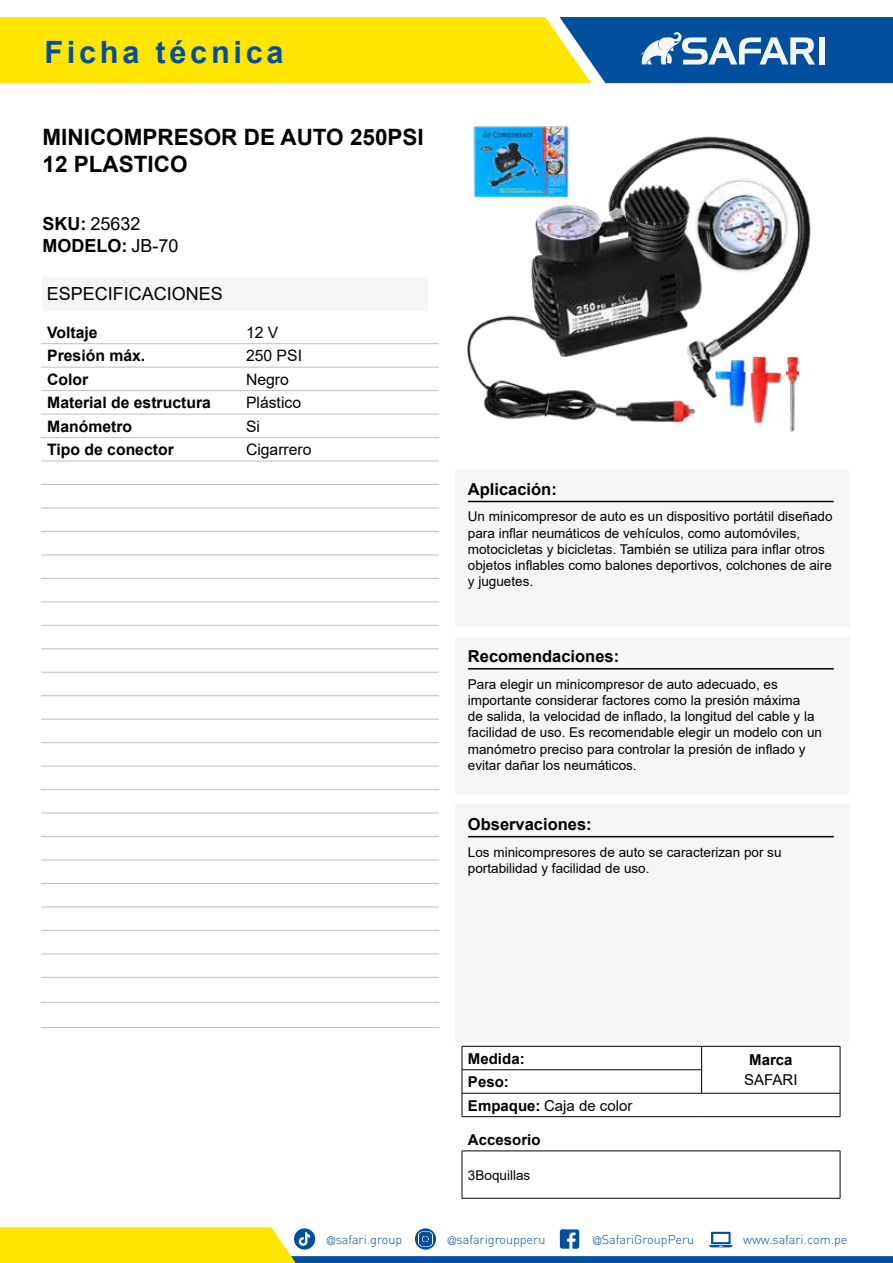
<style>
.page{position:relative;width:893px;height:1263px;background:#fff}
.page>*{position:absolute;margin:0;border:0;box-sizing:border-box;transform-origin:0 0}
.t1{font:700 30.75px "Arial";letter-spacing:.12em;color:#02509d}
.t2{font:700 22.5px/27px "Arial";color:#000}
.t3{font:700 18px/21.9px "Arial";color:#000}
.t4{font:18px "Arial";color:#000}
.t5{font:700 16.5px "Arial";color:#000}
.t6{font:700 15.75px "Arial";color:#000}
.t7{font:15.75px "Arial";color:#000}
.t8{font:700 15px "Arial";color:#000}
.t9{font:15px "Arial";color:#000}
.t10{font:13.5px/16.2px "Arial";color:#000}
.t11{font:300 12.6px "DIN";color:#02509d}
.s1{font-weight:400}
.s2{font-weight:700}
.s3{font-family:"Helvetica LT Std";font-stretch:condensed;font-size:11.25px}
</style>
<div class="page">
<svg style="left:0;top:1227px;width:893px;height:36px"></svg>
<svg style="left:0;top:17px;width:893px;height:66px"></svg>
<div style="left:819px;top:37px;width:6px;height:27px;background:#f6f6f6"></div>
<div style="left:455px;top:470px;width:395px;height:157px;background:#f6f6f6"></div>
<hr style="left:468px;top:501px;width:366px;height:1px;background:#000">
<div style="left:455px;top:638px;width:395px;height:156px;background:#f6f6f6"></div>
<hr style="left:468px;top:668px;width:366px;height:1px;background:#000">
<div style="left:455px;top:805px;width:395px;height:237px;background:#f6f6f6"></div>
<hr style="left:468px;top:836px;width:366px;height:1px;background:#000">
<hr style="left:462px;top:1151px;width:378px;height:1px;background:#000">
<hr style="left:462px;top:1151px;width:1px;height:47px;background:#000">
<hr style="left:840px;top:1151px;width:1px;height:47px;background:#000">
<hr style="left:462px;top:1198px;width:378px;height:1px;background:#000">
<hr style="left:41px;top:343px;width:199px;height:1px;background:#bfbfbf">
<hr style="left:240px;top:343px;width:199px;height:1px;background:#bfbfbf">
<hr style="left:41px;top:1027px;width:199px;height:1px;background:#bfbfbf">
<hr style="left:240px;top:1027px;width:199px;height:1px;background:#bfbfbf">
<hr style="left:41px;top:367px;width:199px;height:1px;background:#bfbfbf">
<hr style="left:240px;top:367px;width:199px;height:1px;background:#bfbfbf">
<hr style="left:41px;top:390px;width:199px;height:1px;background:#bfbfbf">
<hr style="left:240px;top:390px;width:199px;height:1px;background:#bfbfbf">
<hr style="left:41px;top:414px;width:199px;height:1px;background:#bfbfbf">
<hr style="left:240px;top:414px;width:199px;height:1px;background:#bfbfbf">
<hr style="left:41px;top:437px;width:199px;height:1px;background:#bfbfbf">
<hr style="left:240px;top:437px;width:199px;height:1px;background:#bfbfbf">
<hr style="left:41px;top:461px;width:199px;height:1px;background:#bfbfbf">
<hr style="left:240px;top:461px;width:199px;height:1px;background:#bfbfbf">
<hr style="left:41px;top:484px;width:199px;height:1px;background:#bfbfbf">
<hr style="left:240px;top:484px;width:199px;height:1px;background:#bfbfbf">
<hr style="left:41px;top:508px;width:199px;height:1px;background:#bfbfbf">
<hr style="left:240px;top:508px;width:199px;height:1px;background:#bfbfbf">
<hr style="left:41px;top:531px;width:199px;height:1px;background:#bfbfbf">
<hr style="left:240px;top:531px;width:199px;height:1px;background:#bfbfbf">
<hr style="left:41px;top:555px;width:199px;height:1px;background:#bfbfbf">
<hr style="left:240px;top:555px;width:199px;height:1px;background:#bfbfbf">
<hr style="left:41px;top:578px;width:199px;height:1px;background:#bfbfbf">
<hr style="left:240px;top:578px;width:199px;height:1px;background:#bfbfbf">
<hr style="left:41px;top:602px;width:199px;height:1px;background:#bfbfbf">
<hr style="left:240px;top:602px;width:199px;height:1px;background:#bfbfbf">
<hr style="left:41px;top:625px;width:199px;height:1px;background:#bfbfbf">
<hr style="left:240px;top:625px;width:199px;height:1px;background:#bfbfbf">
<hr style="left:41px;top:648px;width:199px;height:1px;background:#bfbfbf">
<hr style="left:240px;top:648px;width:199px;height:1px;background:#bfbfbf">
<hr style="left:41px;top:672px;width:199px;height:1px;background:#bfbfbf">
<hr style="left:240px;top:672px;width:199px;height:1px;background:#bfbfbf">
<hr style="left:41px;top:695px;width:199px;height:1px;background:#bfbfbf">
<hr style="left:240px;top:695px;width:199px;height:1px;background:#bfbfbf">
<hr style="left:41px;top:719px;width:199px;height:1px;background:#bfbfbf">
<hr style="left:240px;top:719px;width:199px;height:1px;background:#bfbfbf">
<hr style="left:41px;top:742px;width:199px;height:1px;background:#bfbfbf">
<hr style="left:240px;top:742px;width:199px;height:1px;background:#bfbfbf">
<hr style="left:41px;top:766px;width:199px;height:1px;background:#bfbfbf">
<hr style="left:240px;top:766px;width:199px;height:1px;background:#bfbfbf">
<hr style="left:41px;top:789px;width:199px;height:1px;background:#bfbfbf">
<hr style="left:240px;top:789px;width:199px;height:1px;background:#bfbfbf">
<hr style="left:41px;top:813px;width:199px;height:1px;background:#bfbfbf">
<hr style="left:240px;top:813px;width:199px;height:1px;background:#bfbfbf">
<hr style="left:41px;top:836px;width:199px;height:1px;background:#bfbfbf">
<hr style="left:240px;top:836px;width:199px;height:1px;background:#bfbfbf">
<hr style="left:41px;top:860px;width:199px;height:1px;background:#bfbfbf">
<hr style="left:240px;top:860px;width:199px;height:1px;background:#bfbfbf">
<hr style="left:41px;top:883px;width:199px;height:1px;background:#bfbfbf">
<hr style="left:240px;top:883px;width:199px;height:1px;background:#bfbfbf">
<hr style="left:41px;top:907px;width:199px;height:1px;background:#bfbfbf">
<hr style="left:240px;top:907px;width:199px;height:1px;background:#bfbfbf">
<hr style="left:41px;top:930px;width:199px;height:1px;background:#bfbfbf">
<hr style="left:240px;top:930px;width:199px;height:1px;background:#bfbfbf">
<hr style="left:41px;top:954px;width:199px;height:1px;background:#bfbfbf">
<hr style="left:240px;top:954px;width:199px;height:1px;background:#bfbfbf">
<hr style="left:41px;top:977px;width:199px;height:1px;background:#bfbfbf">
<hr style="left:240px;top:977px;width:199px;height:1px;background:#bfbfbf">
<hr style="left:41px;top:1002px;width:199px;height:1px;background:#bfbfbf">
<hr style="left:240px;top:1002px;width:199px;height:1px;background:#bfbfbf">
<img style="left:467px;top:126px;width:344px;height:306px">
<div style="left:43px;top:277px;width:385px;height:33px;background:#f6f6f6"></div>
<hr style="left:462px;top:1069px;width:239px;height:1px;background:#000">
<hr style="left:462px;top:1093px;width:240px;height:1px;background:#000">
<hr style="left:702px;top:1093px;width:138px;height:1px;background:#000">
<hr style="left:462px;top:1046px;width:240px;height:1px;background:#000">
<hr style="left:702px;top:1046px;width:138px;height:1px;background:#000">
<svg style="left:701px;top:1046px;width:1px;height:47px"></svg>
<svg style="left:462px;top:1046px;width:1px;height:70px"></svg>
<svg style="left:840px;top:1046px;width:1px;height:70px"></svg>
<hr style="left:462px;top:1116px;width:240px;height:1px;background:#000">
<hr style="left:702px;top:1116px;width:138px;height:1px;background:#000">
<h1 class="t1" style="left:44px;top:34px;width:241px">Ficha técnica</h1>
<h2 class="t2" style="left:43px;top:126px;width:383px">MINICOMPRESOR DE AUTO 250PSI<br>12 PLASTICO</h2>
<h3 class="t3" style="left:43px;top:213px;width:137px">SKU: <span class="s1">25632<br></span>MODELO: <span class="s1">JB-70</span></h3>
<h3 class="t4" style="left:47px;top:283px;width:178px">ESPECIFICACIONES</h3>
<p class="t6" style="left:47px;top:326px;width:52px">Voltaje</p>
<p class="t7" style="left:246px;top:326px;width:34px">12 V</p>
<p class="t6" style="left:47px;top:350px;width:100px">Presión máx.</p>
<p class="t7" style="left:246px;top:350px;width:58px">250 PSI</p>
<p class="t6" style="left:47px;top:373px;width:43px">Color</p>
<p class="t7" style="left:246px;top:373px;width:44px">Negro</p>
<p class="t6" style="left:47px;top:397px;width:165px">Material de estructura</p>
<p class="t7" style="left:246px;top:397px;width:57px">Plástico</p>
<p class="t6" style="left:47px;top:420px;width:86px">Manómetro</p>
<p class="t7" style="left:246px;top:420px;width:16px">Si</p>
<p class="t6" style="left:47px;top:444px;width:128px">Tipo de conector</p>
<p class="t7" style="left:246px;top:444px;width:67px">Cigarrero</p>
<p class="t5" style="left:468px;top:483px;width:90px">Aplicación:</p>
<p class="t10" style="left:468px;top:510px;width:366px">Un minicompresor de auto es un dispositivo portátil diseñado para inflar neumáticos de vehículos, como automóviles, motocicletas y bicicletas. También se utiliza para inflar otros objetos inflables como balones deportivos, colchones de aire y juguetes.</p>
<p class="t5" style="left:468px;top:650px;width:153px">Recomendaciones:</p>
<p class="t10" style="left:468px;top:676px;width:356px">Para elegir un minicompresor de auto adecuado, es importante considerar factores como la presión máxima<br>de salida, la velocidad de inflado, la longitud del cable y la facilidad de uso. Es recomendable elegir un modelo con un manómetro preciso para controlar la presión de inflado y evitar dañar los neumáticos.</p>
<p class="t5" style="left:468px;top:818px;width:125px">Observaciones:</p>
<p class="t10" style="left:468px;top:845px;width:315px">Los minicompresores de auto se caracterizan por su portabilidad y facilidad de uso.</p>
<p class="t8" style="left:468px;top:1053px;width:58px">Medida:</p>
<p class="t8" style="left:749px;top:1054px;width:45px">Marca</p>
<p class="t8" style="left:468px;top:1076px;width:42px">Peso:</p>
<p class="t9" style="left:744px;top:1074px;width:55px">SAFARI</p>
<p class="t9" style="left:468px;top:1100px;width:166px"><span class="s2">Empaque:</span> Caja de color</p>
<p class="t8" style="left:468px;top:1134px;width:74px">Accesorio</p>
<p class="t10" style="left:468px;top:1168px;width:64px">3Boquillas</p>
<p class="t11" style="left:327px;top:1234px;width:77px"><span class="s3">@</span>safari.group</p>
<p class="t11" style="left:448px;top:1234px;width:99px"><span class="s3">@</span>safarigroupperu</p>
<p class="t11" style="left:593px;top:1234px;width:103px"><span class="s3">@</span>SafariGroupPeru</p>
<p class="t11" style="left:743px;top:1234px;width:106px">www.safari.com.pe</p>
</div>
